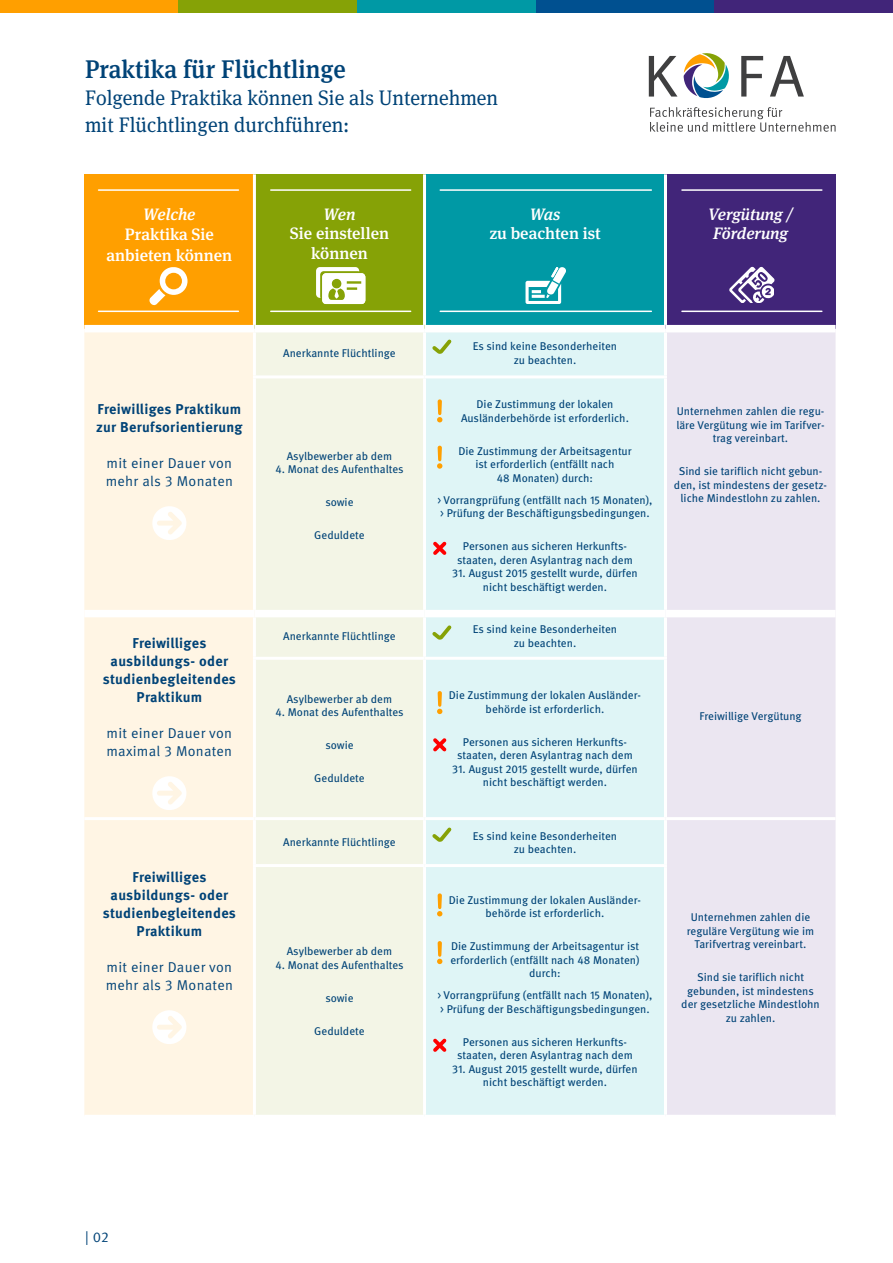
<style>
.page{position:relative;width:893px;height:1263px;background:#fff}
.page>*{position:absolute;margin:0;border:0;box-sizing:border-box;transform-origin:0 0}
.t1{font:500 25.5px "Meta Serif OT";color:#004377;scale:.95 1}
.t2{font:21px/27px "Meta Serif OT";color:#004377;scale:.95 1}
.t3{font:500 16.5px/20.7px "Meta Serif OT";color:#fff;text-align:center}
.t4{font:italic 500 16.5px/19.8px "Meta Serif OT";color:#fff}
.t5{font:700 14.25px/18px "Meta OT";letter-spacing:.02em;color:#004377;text-align:center}
.t6{font:14.25px/18px "Meta OT Norm";letter-spacing:.02em;color:#004377}
.t7{font:11.25px/13.5px "Meta OT";color:#004377;text-align:center}
.s1{font-family:"Meta OT Norm"}
</style>
<div class="page">
<div style="left:0;top:0;width:179px;height:13px;background:#ff9f00"></div>
<div style="left:179px;top:0;width:178px;height:13px;background:#86a206"></div>
<div style="left:357px;top:0;width:179px;height:13px;background:#0099a5"></div>
<div style="left:536px;top:0;width:178px;height:13px;background:#005090"></div>
<div style="left:714px;top:0;width:179px;height:13px;background:#412579"></div>
<svg style="left:684px;top:53px;width:45px;height:45px"></svg>
<svg style="left:649px;top:56px;width:28px;height:41px"></svg>
<svg style="left:741px;top:56px;width:22px;height:41px"></svg>
<svg style="left:770px;top:56px;width:34px;height:41px"></svg>
<svg style="left:650px;top:107px;width:186px;height:25px"></svg>
<div style="left:84px;top:174px;width:170px;height:155px;background:#ff9f00"></div>
<div style="left:254px;top:174px;width:170px;height:155px;background:#86a206"></div>
<div style="left:424px;top:174px;width:241px;height:155px;background:#0099a5"></div>
<div style="left:665px;top:174px;width:171px;height:155px;background:#412579"></div>
<div style="left:84px;top:332px;width:169px;height:783px;background:#fff5e4"></div>
<div style="left:256px;top:332px;width:167px;height:783px;background:#f3f5e6"></div>
<div style="left:426px;top:332px;width:238px;height:783px;background:#dff5f6"></div>
<div style="left:667px;top:332px;width:169px;height:783px;background:#ebe6f1"></div>
<hr style="left:253px;top:174px;width:3px;height:151px;background:#fff">
<hr style="left:423px;top:174px;width:3px;height:151px;background:#fff">
<hr style="left:664px;top:174px;width:3px;height:151px;background:#fff">
<div style="left:84px;top:325px;width:170px;height:7px;background:#fff"></div>
<div style="left:84px;top:610px;width:170px;height:7px;background:#fff"></div>
<div style="left:254px;top:325px;width:170px;height:7px;background:#fff"></div>
<div style="left:424px;top:325px;width:241px;height:7px;background:#fff"></div>
<div style="left:665px;top:325px;width:171px;height:7px;background:#fff"></div>
<div style="left:254px;top:610px;width:170px;height:7px;background:#fff"></div>
<div style="left:424px;top:610px;width:241px;height:7px;background:#fff"></div>
<div style="left:665px;top:610px;width:171px;height:7px;background:#fff"></div>
<hr style="left:253px;top:375px;width:171px;height:3px;background:#fff">
<hr style="left:424px;top:375px;width:243px;height:3px;background:#fff">
<hr style="left:84px;top:817px;width:170px;height:3px;background:#fff">
<hr style="left:253px;top:657px;width:171px;height:3px;background:#fff">
<hr style="left:424px;top:657px;width:243px;height:3px;background:#fff">
<hr style="left:254px;top:817px;width:170px;height:3px;background:#fff">
<hr style="left:424px;top:817px;width:241px;height:3px;background:#fff">
<hr style="left:665px;top:817px;width:171px;height:3px;background:#fff">
<hr style="left:253px;top:864px;width:171px;height:3px;background:#fff">
<hr style="left:424px;top:864px;width:243px;height:3px;background:#fff">
<svg style="left:150px;top:504px;width:38px;height:38px"></svg>
<svg style="left:150px;top:774px;width:38px;height:38px"></svg>
<svg style="left:150px;top:1008px;width:38px;height:38px"></svg>
<svg style="left:149px;top:267px;width:39px;height:39px"></svg>
<svg style="left:316px;top:267px;width:49px;height:37px"></svg>
<svg style="left:525px;top:267px;width:41px;height:37px"></svg>
<hr style="left:99px;top:189px;width:139px;height:2px;background:#fff">
<hr style="left:271px;top:189px;width:140px;height:2px;background:#fff">
<hr style="left:682px;top:189px;width:140px;height:2px;background:#fff">
<hr style="left:440px;top:189px;width:211px;height:2px;background:#fff">
<hr style="left:99px;top:311px;width:139px;height:1px;background:#fff">
<hr style="left:271px;top:311px;width:140px;height:1px;background:#fff">
<hr style="left:682px;top:311px;width:140px;height:1px;background:#fff">
<hr style="left:440px;top:311px;width:211px;height:1px;background:#fff">
<svg style="left:729px;top:267px;width:46px;height:36px"></svg>
<svg style="left:429px;top:336px;width:26px;height:22px"></svg>
<svg style="left:429px;top:622px;width:26px;height:21px"></svg>
<svg style="left:429px;top:824px;width:26px;height:21px"></svg>
<svg style="left:437px;top:399px;width:5px;height:23px"></svg>
<svg style="left:437px;top:446px;width:5px;height:23px"></svg>
<svg style="left:437px;top:691px;width:5px;height:23px"></svg>
<svg style="left:437px;top:893px;width:5px;height:23px"></svg>
<svg style="left:437px;top:941px;width:5px;height:23px"></svg>
<svg style="left:430px;top:538px;width:20px;height:20px"></svg>
<svg style="left:430px;top:735px;width:20px;height:20px"></svg>
<svg style="left:430px;top:1035px;width:20px;height:20px"></svg>
<h1 class="t1" style="left:85px;top:53px;width:276px">Praktika für Flüchtlinge</h1>
<h2 class="t2" style="left:85px;top:84px;width:436px">Folgende Praktika können Sie als Unternehmen mit Flüchtlingen durchführen:</h2>
<h3 class="t4" style="left:143px;top:204px;width:54px">Welche</h3>
<h3 class="t3" style="left:107px;top:224px;width:127px">Praktika Sie anbieten können</h3>
<h3 class="t4" style="left:324px;top:204px;width:33px">Wen</h3>
<h3 class="t3" style="left:290px;top:224px;width:101px;line-height:19.8px">Sie einstellen können</h3>
<h3 class="t4" style="left:530px;top:204px;width:32px">Was</h3>
<h3 class="t3" style="left:489px;top:223px;width:113px">zu beachten ist</h3>
<h3 class="t4" style="left:708px;top:204px;width:86px">Vergütung /<br>Förderung</h3>
<p class="t5" style="left:96px;top:400px;width:148px;text-align:left">Freiwilliges Praktikum zur Berufsorientierung</p>
<p class="t6" style="left:106px;top:454px;width:129px">mit einer Dauer von mehr als 3 Monaten</p>
<p class="t5" style="left:103px;top:634px;width:135px">Freiwilliges ausbildungs- oder studienbegleitendes<br>Praktikum</p>
<p class="t6" style="left:106px;top:724px;width:127px">mit einer Dauer von maximal 3 Monaten</p>
<p class="t5" style="left:103px;top:868px;width:135px">Freiwilliges ausbildungs- oder studienbegleitendes<br>Praktikum</p>
<p class="t6" style="left:106px;top:958px;width:129px">mit einer Dauer von mehr als 3 Monaten</p>
<p class="t7" style="left:283px;top:347px;width:114px">Anerkannte Flüchtlinge</p>
<p class="t7" style="left:473px;top:340px;width:146px">Es sind keine Besonderheiten zu beachten.</p>
<p class="t7" style="left:287px;top:449px;width:107px">Asylbewerber ab dem</p>
<p class="t7" style="left:275px;top:463px;width:130px">4. Monat des Aufenthaltes</p>
<p class="t7" style="left:325px;top:496px;width:30px">sowie</p>
<p class="t7" style="left:314px;top:529px;width:52px">Geduldete</p>
<p class="t7" style="left:461px;top:398px;width:169px">Die Zustimmung der lokalen<br>Ausländerbehörde ist erforderlich.</p>
<p class="t7" style="left:458px;top:444px;width:175px">Die Zustimmung der Arbeitsagentur ist erforderlich (entfällt nach<br>48 Monaten) durch:</p>
<p class="t7" style="left:437px;top:493px;width:217px;text-align:left"><span class="s1">&gt;</span> Vorrangprüfung (entfällt nach 15 Monaten), <span class="s1">&gt;</span> Prüfung der Beschäftigungsbedingungen.</p>
<p class="t7" style="left:457px;top:540px;width:177px">Personen aus sicheren Herkunfts&shy;staaten, deren Asylantrag nach dem</p>
<p class="t7" style="left:452px;top:567px;width:187px">31. August 2015 gestellt wurde, dürfen nicht beschäftigt werden.</p>
<p class="t7" style="left:283px;top:630px;width:114px">Anerkannte Flüchtlinge</p>
<p class="t7" style="left:473px;top:623px;width:146px">Es sind keine Besonderheiten zu beachten.</p>
<p class="t7" style="left:287px;top:692px;width:107px">Asylbewerber ab dem</p>
<p class="t7" style="left:275px;top:706px;width:130px">4. Monat des Aufenthaltes</p>
<p class="t7" style="left:325px;top:739px;width:30px">sowie</p>
<p class="t7" style="left:314px;top:772px;width:52px">Geduldete</p>
<p class="t7" style="left:449px;top:689px;width:194px">Die Zustimmung der lokalen Ausländer&shy;behörde ist erforderlich.</p>
<p class="t7" style="left:457px;top:735px;width:177px">Personen aus sicheren Herkunfts&shy;staaten, deren Asylantrag nach dem</p>
<p class="t7" style="left:452px;top:762px;width:187px">31. August 2015 gestellt wurde, dürfen nicht beschäftigt werden.</p>
<p class="t7" style="left:283px;top:836px;width:114px">Anerkannte Flüchtlinge</p>
<p class="t7" style="left:473px;top:829px;width:146px">Es sind keine Besonderheiten zu beachten.</p>
<p class="t7" style="left:287px;top:945px;width:107px">Asylbewerber ab dem</p>
<p class="t7" style="left:275px;top:958px;width:130px">4. Monat des Aufenthaltes</p>
<p class="t7" style="left:325px;top:991px;width:30px">sowie</p>
<p class="t7" style="left:314px;top:1024px;width:52px">Geduldete</p>
<p class="t7" style="left:449px;top:893px;width:194px">Die Zustimmung der lokalen Ausländer&shy;behörde ist erforderlich.</p>
<p class="t7" style="left:450px;top:940px;width:191px">Die Zustimmung der Arbeitsagentur ist erforderlich (entfällt nach 48 Monaten) durch:</p>
<p class="t7" style="left:437px;top:989px;width:217px;text-align:left"><span class="s1">&gt;</span> Vorrangprüfung (entfällt nach 15 Monaten), <span class="s1">&gt;</span> Prüfung der Beschäftigungsbedingungen.</p>
<p class="t7" style="left:457px;top:1035px;width:177px">Personen aus sicheren Herkunfts&shy;staaten, deren Asylantrag nach dem</p>
<p class="t7" style="left:452px;top:1062px;width:187px">31. August 2015 gestellt wurde, dürfen nicht beschäftigt werden.</p>
<p class="t7" style="left:676px;top:405px;width:150px">Unternehmen zahlen die regu&shy;läre Vergütung wie im Tarifver&shy;trag vereinbart.</p>
<p class="t7" style="left:674px;top:465px;width:155px">Sind sie tariflich nicht gebun&shy;den, ist mindestens der gesetz&shy;liche Mindestlohn zu zahlen.</p>
<p class="t7" style="left:699px;top:710px;width:104px">Freiwillige Vergütung</p>
<p class="t7" style="left:687px;top:911px;width:129px">Unternehmen zahlen die reguläre Vergütung wie im<br>Tarifvertrag vereinbart.</p>
<p class="t7" style="left:681px;top:971px;width:140px">Sind sie tariflich nicht gebunden, ist mindestens der gesetzliche Mindestlohn zu zahlen.</p>
<p class="t6" style="left:85px;top:1228px;width:25px">| 02</p>
</div>
